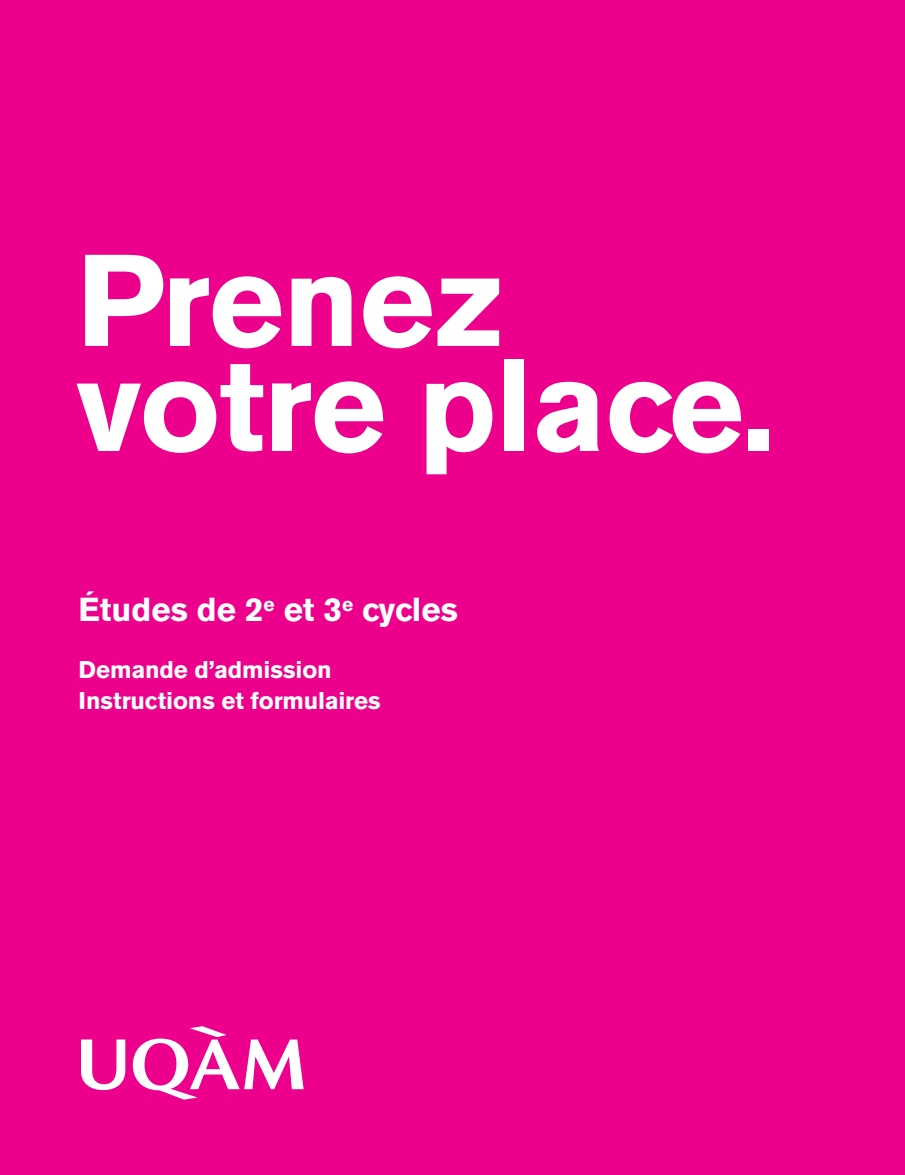
<style>
.page{position:relative;width:905px;height:1175px;background:#fff}
.page>*{position:absolute;margin:0;border:0;box-sizing:border-box;transform-origin:0 0}
.t1{font:700 129px/105px "Akzidenz Grotesk BE";letter-spacing:-.01em;color:#fff}
.t2{font:700 33px "Akzidenz Grotesk BE";color:#fff}
.t3{font:700 24px/30px "Akzidenz Grotesk BE";letter-spacing:-.005em;color:#fff}
</style>
<div class="page">
<div style="left:0;top:0;width:904px;height:1174px;background:#ec008c"></div>
<svg style="left:81px;top:1039px;width:44px;height:51px"></svg>
<svg style="left:133px;top:1026px;width:170px;height:73px"></svg>
<h1 class="t1" style="left:76px;top:250px;width:699px">Prenez votre place.</h1>
<h2 class="t2" style="left:79px;top:591px;width:381px">Études de 2<sup>e</sup> et 3<sup>e</sup> cycles</h2>
<p class="t3" style="left:79px;top:655px;width:303px">Demande d’admission<br>Instructions et formulaires</p>
</div>
